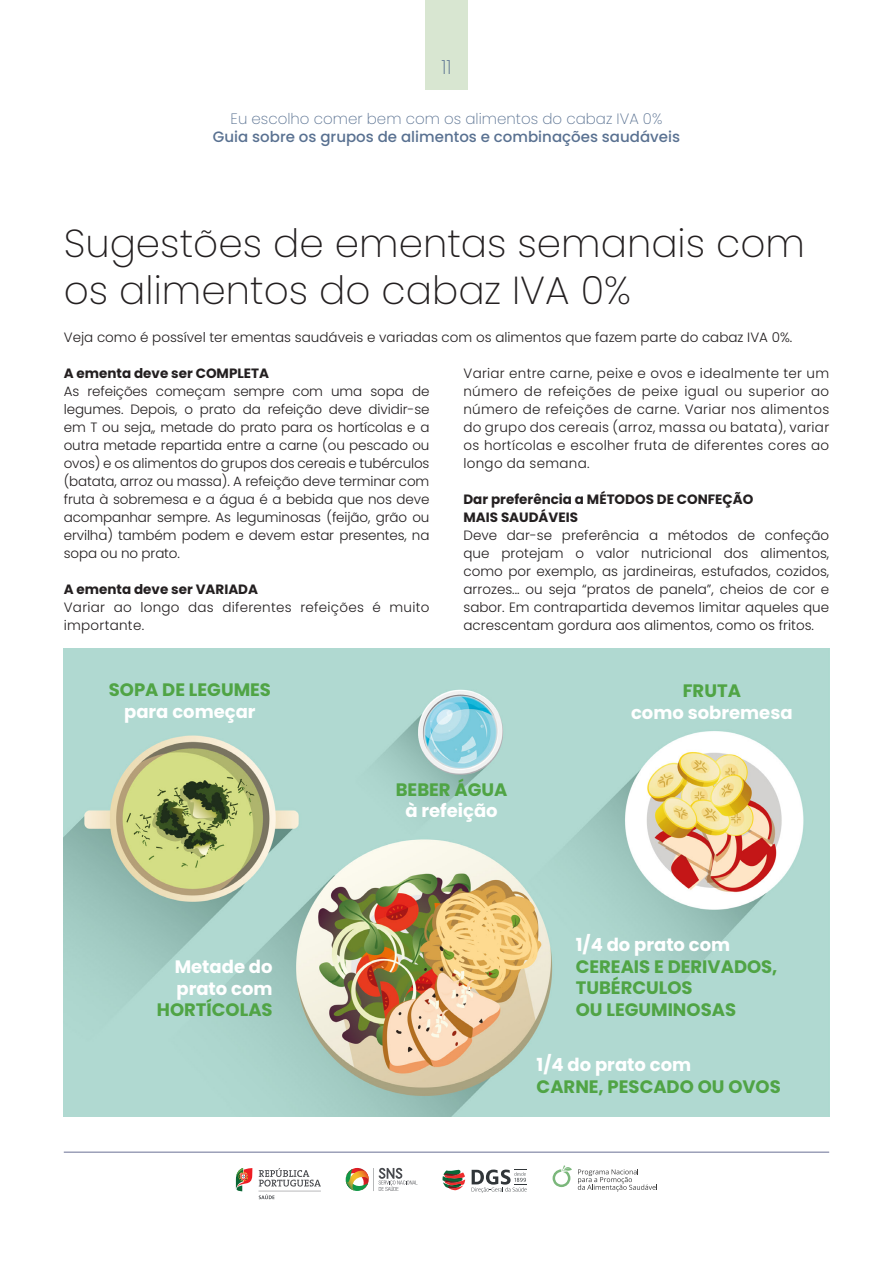
<style>
.page{position:relative;width:893px;height:1263px;background:#fff}
.page>*{position:absolute;margin:0;border:0;box-sizing:border-box;transform-origin:0 0}
.t1{font:200 39px/46.8px "Poppins";color:#231f20}
.t2{font:200 19.5px "Poppins";color:#597191}
.t3{font:700 18px "Poppins";color:#50a445}
.t4{font:700 18px "Poppins";color:#fff}
.t5{font:500 15px "Poppins";color:#597191}
.t6{font:200 15px "Poppins";color:#597191}
.t7{font:300 13.5px/18px "Poppins";color:#231f20;text-align:justify}
.t8{font:700 13.5px/18px "Poppins";color:#231f20}
.t9{font:300 13.5px/18px "Poppins";letter-spacing:.02em;color:#231f20}
</style>
<div class="page">
<div style="left:425px;top:0;width:43px;height:90px;background:#d8e6d1"></div>
<svg style="left:553px;top:1165px;width:19px;height:22px"></svg>
<svg style="left:578px;top:1169px;width:79px;height:22px"></svg>
<svg style="left:236px;top:1168px;width:16px;height:23px"></svg>
<svg style="left:259px;top:1168px;width:62px;height:31px"></svg>
<svg style="left:346px;top:1168px;width:72px;height:23px"></svg>
<svg style="left:443px;top:1169px;width:22px;height:21px"></svg>
<svg style="left:472px;top:1169px;width:55px;height:24px"></svg>
<hr style="left:64px;top:1152px;width:765px;height:1px;background:#697094">
<img style="left:64px;top:648px;width:765px;height:468px">
<h2 class="t2" style="left:441px;top:56px;width:12px">11</h2>
<p class="t6" style="left:231px;top:110px;width:433px">Eu escolho comer bem com os alimentos do cabaz IVA 0%</p>
<p class="t5" style="left:213px;top:128px;width:469px">Guia sobre os grupos de alimentos e combinações saudáveis</p>
<p class="t1" style="left:64px;top:220px;width:743px">Sugestões de ementas semanais com os alimentos do cabaz IVA 0%</p>
<p class="t7" style="left:64px;top:328px;width:730px">Veja como é possível ter ementas saudáveis e variadas com os alimentos que fazem parte do cabaz IVA 0%.</p>
<p class="t8" style="left:64px;top:364px;width:207px">A ementa deve ser COMPLETA</p>
<p class="t7" style="left:64px;top:382px;width:367px">As refeições começam sempre com uma sopa de legumes. Depois, o prato da refeição deve dividir-se em T ou seja,, metade do prato para os hortícolas e a outra metade repartida entre a carne (ou pescado ou ovos) e os alimentos do grupos dos cereais e tubérculos (batata, arroz ou massa). A refeição deve terminar com fruta à sobremesa e a água é a bebida que nos deve acompanhar sempre. As leguminosas (feijão, grão ou ervilha) também podem e devem estar presentes, na sopa ou no prato.</p>
<p class="t8" style="left:64px;top:580px;width:196px">A ementa deve ser VARIADA</p>
<p class="t9" style="left:64px;top:598px;width:367px">Variar ao longo das diferentes refeições é muito importante.</p>
<p class="t3" style="left:109px;top:679px;width:164px">SOPA DE LEGUMES</p>
<p class="t4" style="left:124px;top:701px;width:133px">para começar</p>
<p class="t7" style="left:463px;top:364px;width:367px">Variar entre carne, peixe e ovos e idealmente ter um número de refeições de peixe igual ou superior ao número de refeições de carne. Variar nos alimentos do grupo dos cereais (arroz, massa ou batata), variar os hortícolas e escolher fruta de diferentes cores ao longo da semana.</p>
<p class="t8" style="left:463px;top:490px;width:291px">Dar preferência a MÉTODOS DE CONFEÇÃO<br>MAIS SAUDÁVEIS</p>
<p class="t7" style="left:463px;top:526px;width:367px">Deve dar-se preferência a métodos de confeção que protejam o valor nutricional dos alimentos, como por exemplo, as jardineiras, estufados, cozidos, arrozes... ou seja “pratos de panela”, cheios de cor e sabor. Em contrapartida devemos limitar aqueles que acrescentam gordura aos alimentos, como os fritos.</p>
<p class="t3" style="left:683px;top:680px;width:60px">FRUTA</p>
<p class="t4" style="left:631px;top:702px;width:163px">como sobremesa</p>
<p class="t4" style="left:175px;top:956px;width:99px">Metade do</p>
<p class="t4" style="left:176px;top:978px;width:98px">prato com</p>
<p class="t3" style="left:157px;top:999px;width:117px">HORTÍCOLAS</p>
<p class="t3" style="left:396px;top:779px;width:113px">BEBER ÁGUA</p>
<p class="t4" style="left:405px;top:800px;width:94px">à refeição</p>
<p class="t4" style="left:576px;top:934px;width:156px">1/4 do prato com</p>
<p class="t3" style="left:576px;top:956px;width:203px">CEREAIS E DERIVADOS,</p>
<p class="t3" style="left:576px;top:977px;width:118px">TUBÉRCULOS</p>
<p class="t3" style="left:576px;top:999px;width:162px">OU LEGUMINOSAS</p>
<p class="t4" style="left:537px;top:1054px;width:156px">1/4 do prato com</p>
<p class="t3" style="left:537px;top:1076px;width:246px">CARNE, PESCADO OU OVOS</p>
</div>
